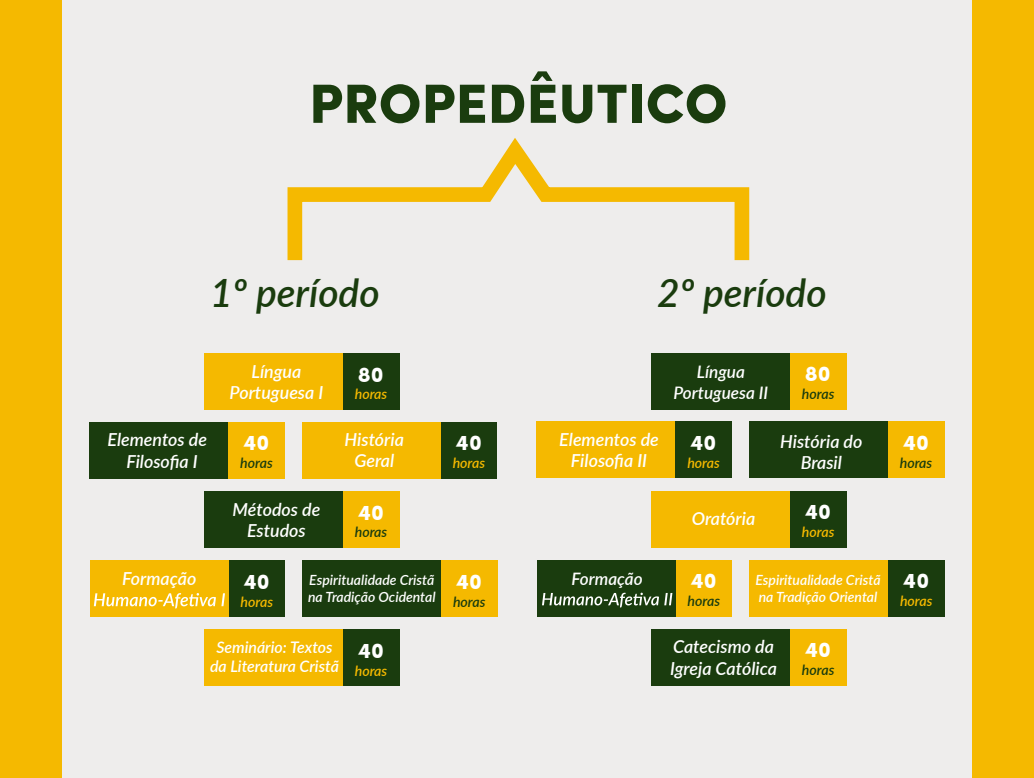
<style>
.page{position:relative;width:1034px;height:778px;background:#eeedec}
.page>*{position:absolute;margin:0;border:0;box-sizing:border-box;transform-origin:0 0}
.t1{font:900 55.3px "Sofia Pro";color:#1a3c0e}
.t2{font:italic 600 39px "Lato";color:#1a3c0e}
.t3{font:900 21.4px "Sofia Pro";color:#fff}
.t4{font:italic 600 17.9px/21.5px "Lato";color:#fff;text-align:center}
.t5{font:italic 600 17.2px/20.7px "Lato";color:#fff;text-align:center}
.t6{font:italic 600 16px/19.1px "Lato";color:#fff;text-align:center}
.t7{font:italic 600 14.2px "Lato";color:#f5b900}
.t8{font:italic 600 14.2px "Lato";color:#1a3c0e}
.t9{font:italic 600 14px/16.8px "Lato";color:#fff}
</style>
<div class="page">
<div style="left:0;top:0;width:61px;height:778px;background:#f5b900"></div>
<div style="left:973px;top:0;width:61px;height:778px;background:#f5b900"></div>
<svg style="left:287px;top:138px;width:463px;height:123px"></svg>
<div style="left:343px;top:353px;width:56px;height:57px;background:#1a3c0e"></div>
<div style="left:204px;top:353px;width:139px;height:57px;background:#f5b900"></div>
<div style="left:441px;top:422px;width:56px;height:57px;background:#1a3c0e"></div>
<div style="left:302px;top:422px;width:138px;height:57px;background:#f5b900"></div>
<div style="left:343px;top:491px;width:56px;height:57px;background:#f5b900"></div>
<div style="left:204px;top:491px;width:139px;height:57px;background:#1a3c0e"></div>
<div style="left:343px;top:630px;width:56px;height:56px;background:#1a3c0e"></div>
<div style="left:204px;top:630px;width:139px;height:56px;background:#f5b900"></div>
<div style="left:228px;top:422px;width:57px;height:57px;background:#f5b900"></div>
<div style="left:89px;top:422px;width:139px;height:57px;background:#1a3c0e"></div>
<div style="left:441px;top:560px;width:57px;height:57px;background:#f5b900"></div>
<div style="left:302px;top:560px;width:139px;height:57px;background:#1a3c0e"></div>
<div style="left:229px;top:560px;width:56px;height:57px;background:#1a3c0e"></div>
<div style="left:90px;top:560px;width:139px;height:57px;background:#f5b900"></div>
<svg style="left:94px;top:593px;width:131px;height:15px"></svg>
<div style="left:790px;top:353px;width:56px;height:56px;background:#f5b900"></div>
<div style="left:651px;top:353px;width:139px;height:56px;background:#1a3c0e"></div>
<div style="left:888px;top:422px;width:56px;height:56px;background:#f5b900"></div>
<div style="left:749px;top:422px;width:139px;height:56px;background:#1a3c0e"></div>
<div style="left:790px;top:491px;width:56px;height:56px;background:#1a3c0e"></div>
<div style="left:651px;top:491px;width:139px;height:56px;background:#f5b900"></div>
<div style="left:790px;top:629px;width:56px;height:57px;background:#f5b900"></div>
<div style="left:651px;top:629px;width:139px;height:57px;background:#1a3c0e"></div>
<div style="left:675px;top:422px;width:57px;height:56px;background:#1a3c0e"></div>
<div style="left:536px;top:422px;width:139px;height:56px;background:#f5b900"></div>
<div style="left:888px;top:560px;width:57px;height:57px;background:#1a3c0e"></div>
<div style="left:749px;top:560px;width:139px;height:57px;background:#f5b900"></div>
<div style="left:676px;top:560px;width:56px;height:57px;background:#f5b900"></div>
<div style="left:537px;top:560px;width:139px;height:57px;background:#1a3c0e"></div>
<svg style="left:542px;top:593px;width:130px;height:14px"></svg>
<h1 class="t1" style="left:309px;top:60px;width:420px">PROPEDÊUTICO</h1>
<h2 class="t2" style="left:210px;top:265px;width:171px">1º período</h2>
<h2 class="t2" style="left:657px;top:265px;width:171px">2º período</h2>
<p class="t4" style="left:230px;top:360px;width:95px">Língua<br>Portuguesa I</p>
<p class="t3" style="left:358px;top:357px;width:27px">80</p>
<p class="t7" style="left:355px;top:384px;width:34px">horas</p>
<p class="t5" style="left:674px;top:361px;width:96px">Língua<br>Portuguesa II</p>
<p class="t3" style="left:805px;top:357px;width:27px">80</p>
<p class="t8" style="left:802px;top:383px;width:34px">horas</p>
<p class="t4" style="left:107px;top:428px;width:101px">Elementos de<br>Filosofia I</p>
<p class="t3" style="left:243px;top:426px;width:28px">40</p>
<p class="t8" style="left:240px;top:453px;width:34px">horas</p>
<p class="t4" style="left:233px;top:497px;width:89px">Métodos de<br>Estudos</p>
<p class="t4" style="left:345px;top:428px;width:61px">História<br>Geral</p>
<p class="t3" style="left:358px;top:495px;width:28px">40</p>
<p class="t8" style="left:355px;top:522px;width:34px">horas</p>
<p class="t3" style="left:456px;top:426px;width:28px">40</p>
<p class="t7" style="left:453px;top:453px;width:34px">horas</p>
<p class="t4" style="left:559px;top:428px;width:101px">Elementos de<br>Filosofia II</p>
<p class="t3" style="left:690px;top:426px;width:28px">40</p>
<p class="t7" style="left:687px;top:452px;width:34px">horas</p>
<p class="t4" style="left:692px;top:507px;width:65px">Oratória</p>
<p class="t4" style="left:780px;top:430px;width:84px">História do<br>Brasil</p>
<p class="t3" style="left:805px;top:495px;width:28px">40</p>
<p class="t7" style="left:802px;top:521px;width:34px">horas</p>
<p class="t3" style="left:903px;top:426px;width:28px">40</p>
<p class="t8" style="left:900px;top:452px;width:34px">horas</p>
<p class="t4" style="left:122px;top:567px;width:76px">Formação</p>
<p class="t3" style="left:243px;top:564px;width:28px">40</p>
<p class="t7" style="left:241px;top:591px;width:34px">horas</p>
<p class="t9" style="left:308px;top:571px;width:129px">Espiritualidade Cristã na Tradição Ocidental</p>
<p class="t3" style="left:456px;top:564px;width:28px">40</p>
<p class="t8" style="left:453px;top:591px;width:34px">horas</p>
<p class="t5" style="left:572px;top:567px;width:72px">Formação</p>
<p class="t3" style="left:691px;top:564px;width:28px">40</p>
<p class="t8" style="left:688px;top:591px;width:34px">horas</p>
<p class="t9" style="left:756px;top:571px;width:127px">Espiritualidade Cristã na Tradição Oriental</p>
<p class="t3" style="left:903px;top:564px;width:28px">40</p>
<p class="t7" style="left:900px;top:591px;width:34px">horas</p>
<p class="t6" style="left:210px;top:637px;width:130px">Seminário: Textos da Literatura Cristã</p>
<p class="t3" style="left:358px;top:634px;width:28px">40</p>
<p class="t7" style="left:355px;top:660px;width:34px">horas</p>
<p class="t4" style="left:670px;top:635px;width:108px;text-align:left">Catecismo da<br>Igreja Católica</p>
<p class="t3" style="left:805px;top:633px;width:28px">40</p>
<p class="t8" style="left:802px;top:660px;width:34px">horas</p>
</div>
